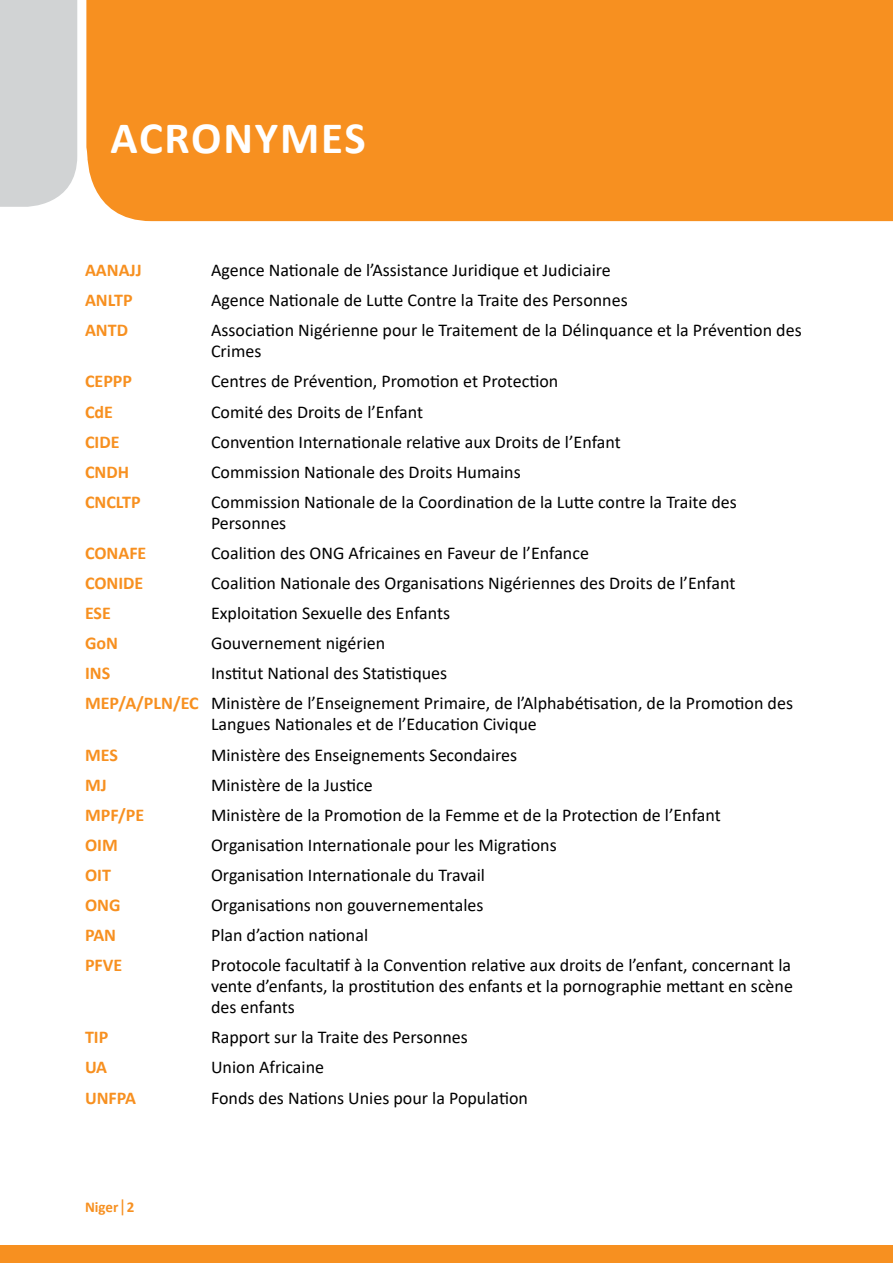
<style>
.page{position:relative;width:893px;height:1263px;background:#fff}
.page>*{position:absolute;margin:0;border:0;box-sizing:border-box;transform-origin:0 0}
.t1{font:700 45px "Calibri";letter-spacing:.04em;color:#fff}
.t2{font:18px/21px "Calibri";color:#000}
.t3{font:700 18px "Calibri";color:#f79020}
.t4{font:700 15px "Calibri";color:#f79020}
.s1{font-weight:700;color:#f79020}
.s2{font-weight:400;font-size:18px}
</style>
<div class="page">
<div style="left:0;top:1245px;width:893px;height:18px;background:#f79020"></div>
<div style="left:111px;top:209px;width:782px;height:12px;background:#f79020"></div>
<div style="left:86px;top:0;width:807px;height:209px;background:#f79020"></div>
<div style="left:0;top:0;width:77px;height:207px;background:#d1d3d4"></div>
<h1 class="t1" style="left:111px;top:106px;width:257px">ACRONYMES</h1>
<p class="t3" style="left:85px;top:257px;width:58px">AANAJJ</p>
<p class="t2" style="left:211px;top:259px;width:401px">Agence Nationale de l’Assistance Juridique et Judiciaire</p>
<p class="t3" style="left:85px;top:287px;width:49px">ANLTP</p>
<p class="t2" style="left:211px;top:289px;width:418px">Agence Nationale de Lutte Contre la Traite des Personnes</p>
<p class="t3" style="left:85px;top:318px;width:45px">ANTD</p>
<p class="t2" style="left:211px;top:319px;width:592px">Association Nigérienne pour le Traitement de la Délinquance et la Prévention des<br>Crimes</p>
<p class="t3" style="left:85px;top:369px;width:49px">CEPPP</p>
<p class="t2" style="left:211px;top:370px;width:349px">Centres de Prévention, Promotion et Protection</p>
<p class="t3" style="left:85px;top:399px;width:29px">CdE</p>
<p class="t2" style="left:211px;top:401px;width:214px">Comité des Droits de l’Enfant</p>
<p class="t3" style="left:85px;top:429px;width:36px">CIDE</p>
<p class="t2" style="left:211px;top:431px;width:411px">Convention Internationale relative aux Droits de l’Enfant</p>
<p class="t3" style="left:85px;top:459px;width:46px">CNDH</p>
<p class="t2" style="left:211px;top:461px;width:311px">Commission Nationale des Droits Humains</p>
<p class="t3" style="left:85px;top:489px;width:57px">CNCLTP</p>
<p class="t2" style="left:211px;top:491px;width:527px">Commission Nationale de la Coordination de la Lutte contre la Traite des<br>Personnes</p>
<p class="t3" style="left:85px;top:540px;width:63px">CONAFE</p>
<p class="t2" style="left:211px;top:542px;width:379px">Coalition des ONG Africaines en Faveur de l’Enfance</p>
<p class="t3" style="left:85px;top:570px;width:60px">CONIDE</p>
<p class="t2" style="left:211px;top:572px;width:526px">Coalition Nationale des Organisations Nigériennes des Droits de l’Enfant</p>
<p class="t3" style="left:85px;top:600px;width:27px">ESE</p>
<p class="t2" style="left:211px;top:602px;width:241px">Exploitation Sexuelle des Enfants</p>
<p class="t3" style="left:85px;top:630px;width:35px">GoN</p>
<p class="t2" style="left:211px;top:632px;width:176px">Gouvernement nigérien</p>
<p class="t3" style="left:85px;top:661px;width:27px">INS</p>
<p class="t2" style="left:85px;top:658px;width:709px;line-height:30.2px;text-indent:126px">Institut National des Statistiques<br><span class="s1">MEP/A/PLN/EC</span> Ministère de l’Enseignement Primaire, de l’Alphabétisation, de la Promotion des</p>
<p class="t2" style="left:211px;top:713px;width:327px">Langues Nationales et de l’Education Civique</p>
<p class="t3" style="left:85px;top:742px;width:34px">MES</p>
<p class="t2" style="left:211px;top:743px;width:308px">Ministère des Enseignements Secondaires</p>
<p class="t3" style="left:85px;top:772px;width:23px">MJ</p>
<p class="t2" style="left:211px;top:774px;width:163px">Ministère de la Justice</p>
<p class="t3" style="left:85px;top:802px;width:61px">MPF/PE</p>
<p class="t2" style="left:211px;top:804px;width:511px">Ministère de la Promotion de la Femme et de la Protection de l’Enfant</p>
<p class="t3" style="left:85px;top:832px;width:34px">OIM</p>
<p class="t2" style="left:211px;top:834px;width:347px">Organisation Internationale pour les Migrations</p>
<p class="t3" style="left:85px;top:862px;width:27px">OIT</p>
<p class="t2" style="left:211px;top:864px;width:275px">Organisation Internationale du Travail</p>
<p class="t3" style="left:85px;top:892px;width:37px">ONG</p>
<p class="t2" style="left:211px;top:894px;width:274px">Organisations non gouvernementales</p>
<p class="t3" style="left:85px;top:922px;width:33px">PAN</p>
<p class="t2" style="left:211px;top:924px;width:159px">Plan d’action national</p>
<p class="t3" style="left:85px;top:952px;width:39px">PFVE</p>
<p class="t2" style="left:211px;top:954px;width:583px;text-align:justify">Protocole facultatif à la Convention relative aux droits de l’enfant, concernant la vente d’enfants, la prostitution des enfants et la pornographie mettant en scène des enfants</p>
<p class="t3" style="left:85px;top:1025px;width:25px">TIP</p>
<p class="t2" style="left:211px;top:1026px;width:258px">Rapport sur la Traite des Personnes</p>
<p class="t3" style="left:85px;top:1055px;width:24px">UA</p>
<p class="t2" style="left:211px;top:1056px;width:115px">Union Africaine</p>
<p class="t3" style="left:85px;top:1085px;width:53px">UNFPA</p>
<p class="t2" style="left:211px;top:1086px;width:318px">Fonds des Nations Unies pour la Population</p>
<p class="t4" style="left:85px;top:1196px;width:51px">Niger<span class="s2">|</span>2</p>
</div>
